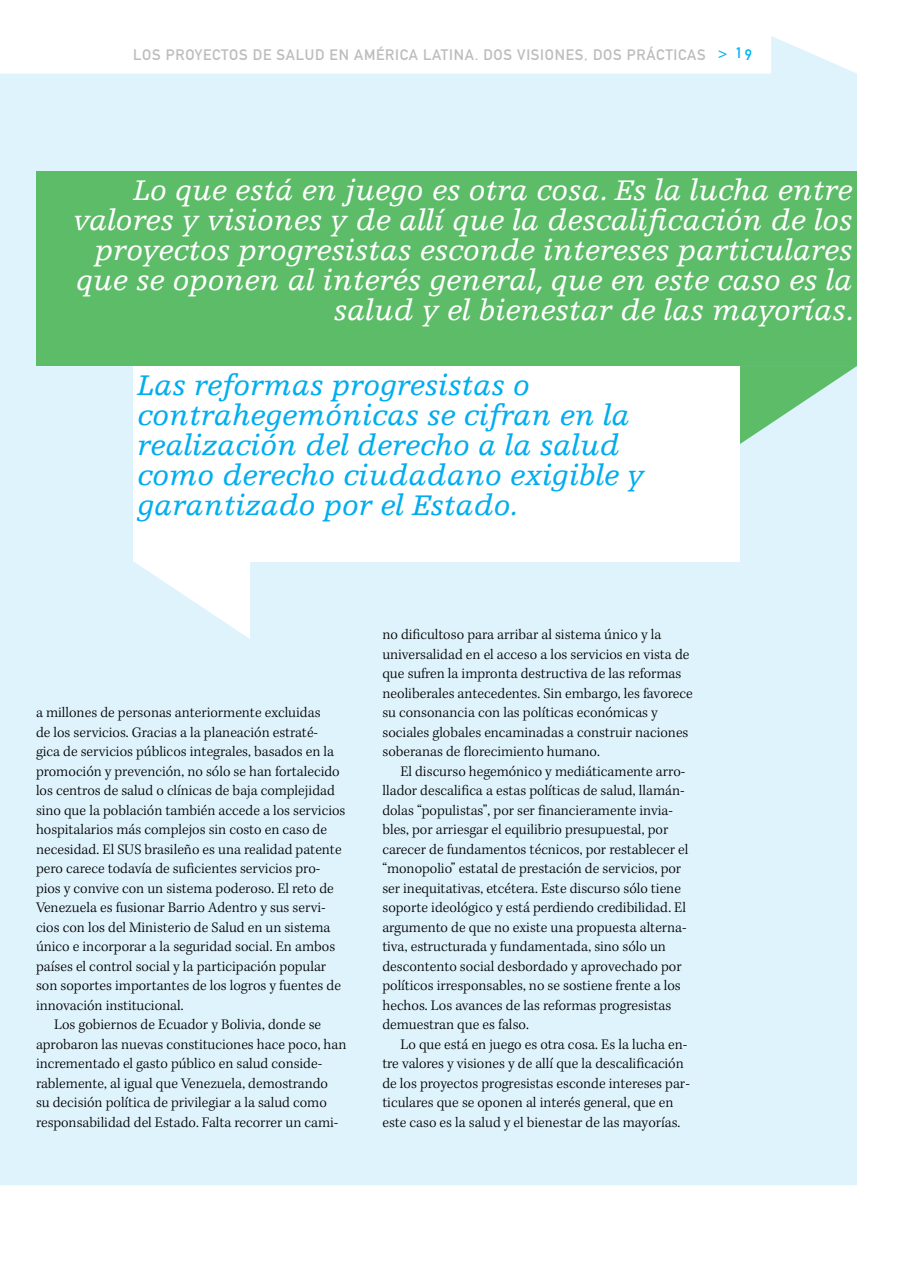
<style>
.page{position:relative;width:911px;height:1263px;background:#fff}
.page>*{position:absolute;margin:0;border:0;box-sizing:border-box;transform-origin:0 0}
.t1{font:italic 30px/30px "Egyptienne F";color:#fff;text-align:right}
.t2{font:italic 30px/30px "Egyptienne F";color:#00adef}
.t3{font:300 15px/19.5px "Kepler Std";color:#000}
.t4{font:15px "DIN Mittelschrift";letter-spacing:.05em;color:#bcbdbf}
.s1{color:#00b3f0}
</style>
<div class="page">
<div style="left:0;top:36px;width:857px;height:1149px;background:#dff3fd"></div>
<div style="left:36px;top:172px;width:821px;height:194px;background:#5cbc68"></div>
<svg style="left:740px;top:366px;width:117px;height:78px;background:#9dd7b2"></svg>
<div style="left:133px;top:366px;width:607px;height:195px;background:#fff"></div>
<svg style="left:133px;top:561px;width:117px;height:78px"></svg>
<p class="t4" style="left:133px;top:46px;width:620px">LOS PROYECTOS DE SALUD EN AMÉRICA LATINA. DOS VISIONES, DOS PRÁCTICAS <span class="s1">&gt; 19</span></p>
<p class="t1" style="left:73px;top:176px;width:782px">Lo que está en juego es otra cosa. Es la lucha entre valores y visiones y de allí que la descalificación de los proyectos progresistas esconde intereses particulares que se oponen al interés general, que en este caso es la salud y el bienestar de las mayorías.</p>
<h1 class="t2" style="left:138px;top:370px;width:508px">Las reformas progresistas o contrahegemónicas se cifran en la realización del derecho a la salud como derecho ciudadano exigible y garantizado por el Estado.</h1>
<p class="t3" style="left:36px;top:703px;width:286px">a millones de personas anteriormente excluidas</p>
<p class="t3" style="left:36px;top:723px;width:284px">de los servicios. Gracias a la planeación estraté-</p>
<p class="t3" style="left:36px;top:742px;width:300px">gica de servicios públicos integrales, basados en la</p>
<p class="t3" style="left:36px;top:762px;width:305px">promoción y prevención, no sólo se han fortalecido</p>
<p class="t3" style="left:36px;top:781px;width:300px">los centros de salud o clínicas de baja complejidad</p>
<p class="t3" style="left:36px;top:801px;width:311px">sino que la población también accede a los servicios</p>
<p class="t3" style="left:36px;top:820px;width:292px">hospitalarios más complejos sin costo en caso de</p>
<p class="t3" style="left:36px;top:840px;width:307px">necesidad. El SUS brasileño es una realidad patente</p>
<p class="t3" style="left:36px;top:859px;width:286px">pero carece todavía de suficientes servicios pro-</p>
<p class="t3" style="left:36px;top:879px;width:299px">pios y convive con un sistema poderoso. El reto de</p>
<p class="t3" style="left:36px;top:898px;width:291px">Venezuela es fusionar Barrio Adentro y sus servi-</p>
<p class="t3" style="left:36px;top:918px;width:296px">cios con los del Ministerio de Salud en un sistema</p>
<p class="t3" style="left:36px;top:937px;width:301px">único e incorporar a la seguridad social. En ambos</p>
<p class="t3" style="left:36px;top:957px;width:292px">países el control social y la participación popular</p>
<p class="t3" style="left:36px;top:976px;width:306px">son soportes importantes de los logros y fuentes de</p>
<p class="t3" style="left:36px;top:996px;width:149px">innovación institucional.</p>
<p class="t3" style="left:54px;top:1015px;width:269px">Los gobiernos de Ecuador y Bolivia, donde se</p>
<p class="t3" style="left:36px;top:1035px;width:312px">aprobaron las nuevas constituciones hace poco, han</p>
<p class="t3" style="left:36px;top:1054px;width:288px">incrementado el gasto público en salud conside-</p>
<p class="t3" style="left:36px;top:1074px;width:294px">rablemente, al igual que Venezuela, demostrando</p>
<p class="t3" style="left:36px;top:1093px;width:292px">su decisión política de privilegiar a la salud como</p>
<p class="t3" style="left:36px;top:1113px;width:304px">responsabilidad del Estado. Falta recorrer un cami-</p>
<p class="t3" style="left:382px;top:625px;width:312px">no dificultoso para arribar al sistema único y la universalidad en el acceso a los servicios en vista de que sufren la impronta destructiva de las reformas neoliberales antecedentes. Sin embargo, les favorece su consonancia con las políticas económicas y sociales globales encaminadas a construir naciones soberanas de florecimiento humano.</p>
<p class="t3" style="left:382px;top:762px;width:307px;text-indent:18px">El discurso hegemónico y mediáticamente arro&shy;llador descalifica a estas políticas de salud, llamán&shy;dolas “populistas”, por ser financieramente invia&shy;bles, por arriesgar el equilibrio presupuestal, por carecer de fundamentos técnicos, por restablecer el “monopolio” estatal de prestación de servicios, por ser inequitativas, etcétera. Este discurso sólo tiene soporte ideológico y está perdiendo credibilidad. El argumento de que no existe una propuesta alterna&shy;tiva, estructurada y fundamentada, sino sólo un descontento social desbordado y aprovechado por políticos irresponsables, no se sostiene frente a los hechos. Los avances de las reformas progresistas demuestran que es falso.</p>
<p class="t3" style="left:382px;top:1035px;width:309px;text-indent:18px">Lo que está en juego es otra cosa. Es la lucha en&shy;tre valores y visiones y de allí que la descalificación de los proyectos progresistas esconde intereses par&shy;ticulares que se oponen al interés general, que en este caso es la salud y el bienestar de las mayorías.</p>
</div>
